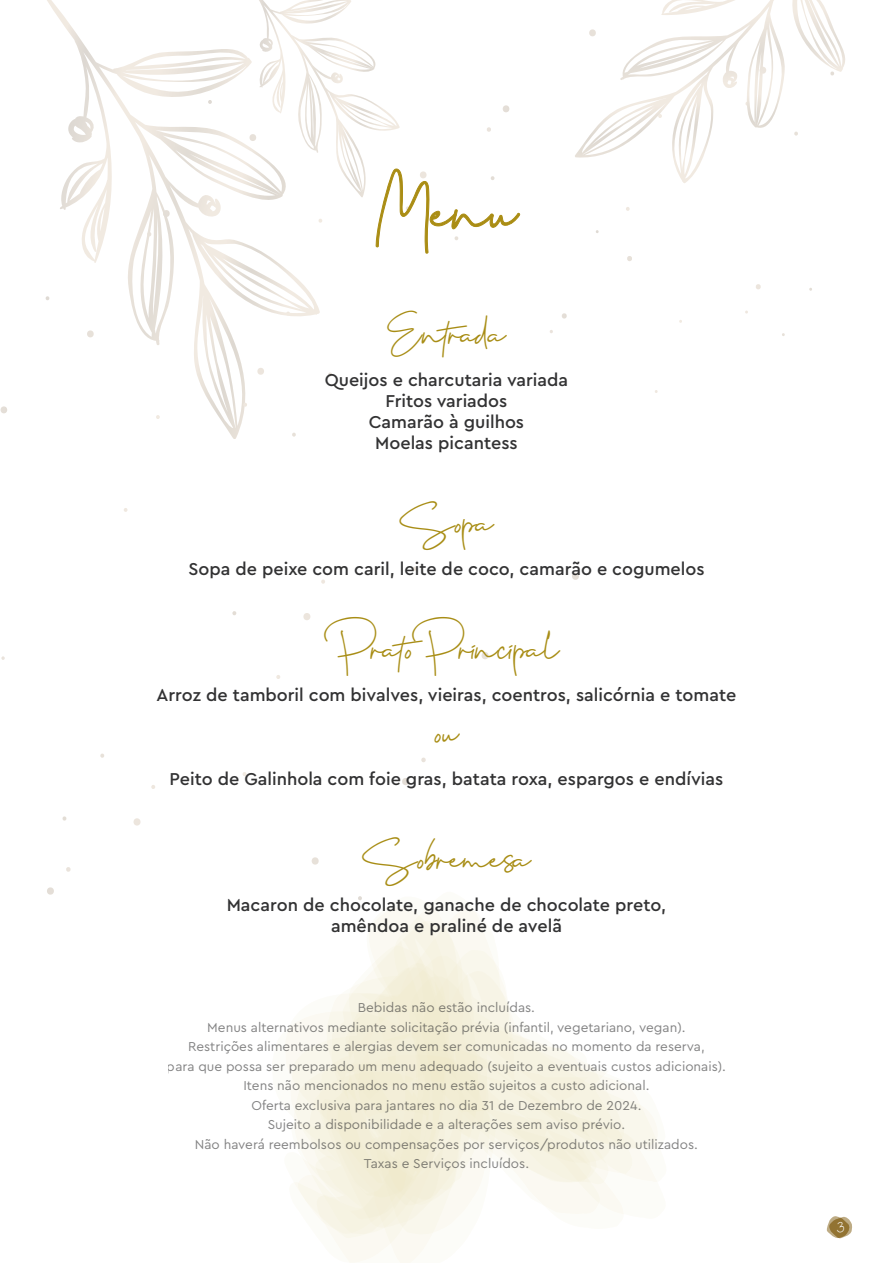
<style>
.page{position:relative;width:893px;height:1263px;background:#fff}
.page>*{position:absolute;margin:0;border:0;box-sizing:border-box;transform-origin:0 0}
.t1{font:55.5px "Cervanttis";color:#aa8d14}
.t2{font:33px "Cervanttis";color:#a88d15}
.t3{font:500 18px/21px "Cera Pro";color:#323233;text-align:center}
.t4{font:14.7px "Cervanttis";color:#fff}
.t5{font:13.5px/19.5px "Cera Pro";color:#313132;text-align:center}
</style>
<div class="page">
<svg style="left:626px;top:207px;width:4px;height:4px"></svg>
<svg style="left:575px;top:0;width:261px;height:183px"></svg>
<svg style="left:47px;top:0;width:273px;height:439px"></svg>
<svg style="left:328px;top:372px;width:4px;height:4px"></svg>
<svg style="left:291px;top:433px;width:5px;height:4px"></svg>
<svg style="left:243px;top:403px;width:5px;height:4px"></svg>
<svg style="left:155px;top:415px;width:5px;height:4px"></svg>
<svg style="left:124px;top:508px;width:4px;height:4px"></svg>
<svg style="left:45px;top:296px;width:5px;height:4px"></svg>
<svg style="left:86px;top:330px;width:9px;height:7px"></svg>
<svg style="left:1px;top:406px;width:6px;height:7px"></svg>
<svg style="left:256px;top:368px;width:9px;height:7px"></svg>
<svg style="left:627px;top:256px;width:5px;height:5px"></svg>
<svg style="left:562px;top:313px;width:5px;height:6px"></svg>
<svg style="left:756px;top:284px;width:5px;height:5px"></svg>
<svg style="left:334px;top:1205px;width:264px;height:58px"></svg>
<svg style="left:359px;top:900px;width:299px;height:305px"></svg>
<svg style="left:285px;top:908px;width:312px;height:330px"></svg>
<svg style="left:62px;top:816px;width:5px;height:4px"></svg>
<svg style="left:100px;top:753px;width:4px;height:5px"></svg>
<svg style="left:151px;top:785px;width:4px;height:4px"></svg>
<svg style="left:242px;top:772px;width:5px;height:4px"></svg>
<svg style="left:276px;top:675px;width:4px;height:4px"></svg>
<svg style="left:358px;top:896px;width:4px;height:4px"></svg>
<svg style="left:421px;top:757px;width:5px;height:5px"></svg>
<svg style="left:311px;top:857px;width:8px;height:8px"></svg>
<svg style="left:402px;top:778px;width:7px;height:7px"></svg>
<svg style="left:133px;top:818px;width:8px;height:7px"></svg>
<svg style="left:66px;top:867px;width:5px;height:5px"></svg>
<svg style="left:47px;top:887px;width:7px;height:8px"></svg>
<svg style="left:232px;top:611px;width:5px;height:4px"></svg>
<svg style="left:321px;top:579px;width:4px;height:5px"></svg>
<svg style="left:412px;top:567px;width:4px;height:4px"></svg>
<svg style="left:528px;top:691px;width:4px;height:4px"></svg>
<svg style="left:481px;top:652px;width:8px;height:7px"></svg>
<svg style="left:572px;top:573px;width:7px;height:7px"></svg>
<svg style="left:303px;top:613px;width:8px;height:7px"></svg>
<svg style="left:1px;top:656px;width:4px;height:4px"></svg>
<svg style="left:239px;top:0;width:281px;height:254px"></svg>
<svg style="left:827px;top:1216px;width:25px;height:22px"></svg>
<h1 class="t1" style="left:373px;top:178px;width:146px">Menu</h1>
<h2 class="t2" style="left:387px;top:313px;width:120px">Entrada</h2>
<h3 class="t3" style="left:325px;top:368px;width:245px">Queijos e charcutaria variada<br>Fritos variados<br>Camarão à guilhos<br>Moelas picantess</h3>
<h2 class="t2" style="left:399px;top:502px;width:95px">Sopa</h2>
<h3 class="t3" style="left:188px;top:557px;width:518px">Sopa de peixe com caril, leite de coco, camarão e cogumelos</h3>
<h2 class="t2" style="left:334px;top:628px;width:226px">Prato Principal</h2>
<h3 class="t3" style="left:157px;top:683px;width:581px">Arroz de tamboril com bivalves, vieiras, coentros, salicórnia e tomate</h3>
<h2 class="t2" style="left:434px;top:712px;width:26px">ou</h2>
<h3 class="t3" style="left:170px;top:767px;width:555px">Peito de Galinhola com foie gras, batata roxa, espargos e endívias</h3>
<h2 class="t2" style="left:362px;top:838px;width:170px">Sobremesa</h2>
<h3 class="t3" style="left:227px;top:893px;width:441px">Macaron de chocolate, ganache de chocolate preto, amêndoa e praliné de avelã</h3>
<p class="t5" style="left:167px;top:997px;width:561px">Bebidas não estão incluídas.<br>Menus alternativos mediante solicitação prévia (infantil, vegetariano, vegan).<br>Restrições alimentares e alergias devem ser comunicadas no momento da reserva,<br>para que possa ser preparado um menu adequado (sujeito a eventuais custos adicionais).<br>Itens não mencionados no menu estão sujeitos a custo adicional.<br>Oferta exclusiva para jantares no dia 31 de Dezembro de 2024.<br>Sujeito a disponibilidade e a alterações sem aviso prévio.<br>Não haverá reembolsos ou compensações por serviços/produtos não utilizados.<br>Taxas e Serviços incluídos.</p>
<p class="t4" style="left:836px;top:1219px;width:10px">3</p>
</div>
